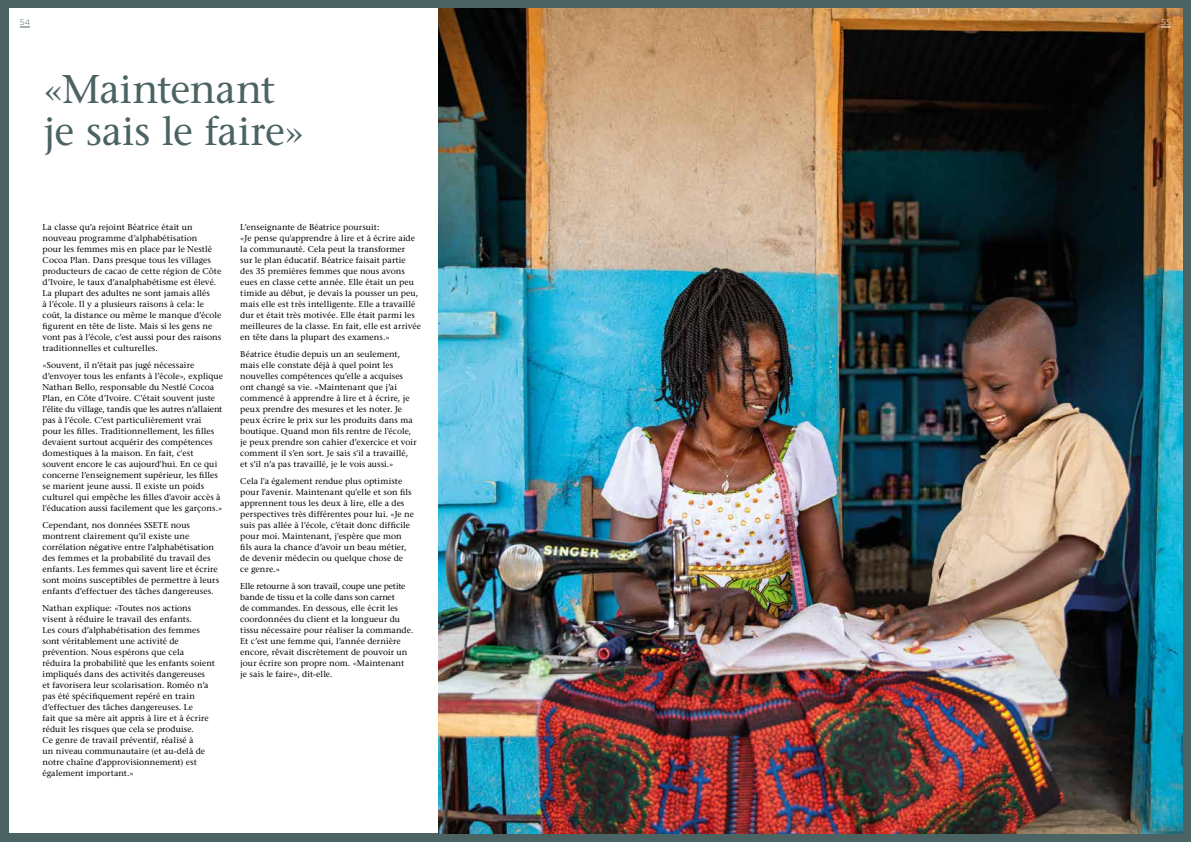
<style>
.page{position:relative;width:1191px;height:842px;background:#fff}
.page>*{position:absolute;margin:0;border:0;box-sizing:border-box;transform-origin:0 0}
.t1{font:500 40px/42px "Stone Serif Std";letter-spacing:-.015em;color:#4c6363}
.t2{font:500 8.5px/11px "Stone Serif Std";letter-spacing:.005em;color:#000}
.t3{font:300 8px "Gotham";color:#4c6363}
.t4{font:300 8px "Gotham";color:#fff}
</style>
<div class="page">
<div style="left:0;top:0;width:595px;height:842px;background:#4c6363"></div>
<svg style="left:595px;top:0;width:596px;height:842px;background:#516664"></svg>
<div style="left:9px;top:9px;width:586px;height:824px;background:#fff"></div>
<img style="left:438px;top:9px;width:744px;height:824px">
<p class="t3" style="left:20px;top:18px;width:12px">54</p>
<p class="t4" style="left:1161px;top:18px;width:11px">55</p>
<h1 class="t1" style="left:43px;top:68px;width:263px">«Maintenant je sais le faire»</h1>
<p class="t2" style="left:43px;top:222px;width:180px">La classe qu’a rejoint Béatrice était un nouveau programme d’alphabétisation<br>pour les femmes mis en place par le Nestlé Cocoa Plan. Dans presque tous les villages producteurs de cacao de cette région de Côte d’Ivoire, le taux d’analphabétisme est élevé.<br>La plupart des adultes ne sont jamais allés<br>à l’école. Il y a plusieurs raisons à cela: le coût, la distance ou même le manque d’école figurent en tête de liste. Mais si les gens ne vont pas à l’école, c’est aussi pour des raisons traditionnelles et culturelles.</p>
<p class="t2" style="left:43px;top:360px;width:182px">«Souvent, il n’était pas jugé nécessaire d’envoyer tous les enfants à l’école», explique Nathan Bello, responsable du Nestlé Cocoa Plan, en Côte d’Ivoire. C’était souvent juste l’élite du village, tandis que les autres n’allaient pas à l’école. C’est particulièrement vrai<br>pour les filles. Traditionnellement, les filles devaient surtout acquérir des compétences domestiques à la maison. En fait, c'est souvent encore le cas aujourd'hui. En ce qui concerne l’enseignement supérieur, les filles se marient jeune aussi. Il existe un poids culturel qui empêche les filles d'avoir accès à l'éducation aussi facilement que les garçons.»</p>
<p class="t2" style="left:43px;top:520px;width:178px">Cependant, nos données SSETE nous montrent clairement qu’il existe une corrélation négative entre l’alphabétisation des femmes et la probabilité du travail des enfants. Les femmes qui savent lire et écrire sont moins susceptibles de permettre à leurs enfants d’effectuer des tâches dangereuses.</p>
<p class="t2" style="left:43px;top:603px;width:174px">Nathan explique: «Toutes nos actions visent à réduire le travail des enfants.<br>Les cours d’alphabétisation des femmes sont véritablement une activité de prévention. Nous espérons que cela<br>réduira la probabilité que les enfants soient impliqués dans des activités dangereuses<br>et favorisera leur scolarisation. Roméo n’a pas été spécifiquement repéré en train d’effectuer des tâches dangereuses. Le<br>fait que sa mère ait appris à lire et à écrire réduit les risques que cela se produise.<br>Ce genre de travail préventif, réalisé à<br>un niveau communautaire (et au-delà de notre chaîne d'approvisionnement) est également important.»</p>
<p class="t2" style="left:240px;top:222px;width:182px">L’enseignante de Béatrice poursuit:<br>«Je pense qu'apprendre à lire et à écrire aide la communauté. Cela peut la transformer<br>sur le plan éducatif. Béatrice faisait partie<br>des 35 premières femmes que nous avons eues en classe cette année. Elle était un peu timide au début, je devais la pousser un peu, mais elle est très intelligente. Elle a travaillé dur et était très motivée. Elle était parmi les meilleures de la classe. En fait, elle est arrivée en tête dans la plupart des examens.»</p>
<p class="t2" style="left:240px;top:349px;width:178px">Béatrice étudie depuis un an seulement, mais elle constate déjà à quel point les nouvelles compétences qu’elle a acquises ont changé sa vie. «Maintenant que j’ai commencé à apprendre à lire et à écrire, je peux prendre des mesures et les noter. Je peux écrire le prix sur les produits dans ma boutique. Quand mon fils rentre de l'école, je peux prendre son cahier d’exercice et voir comment il s’en sort. Je sais s'il a travaillé, et s’il n’a pas travaillé, je le vois aussi.»</p>
<p class="t2" style="left:240px;top:476px;width:175px">Cela l'a également rendue plus optimiste pour l'avenir. Maintenant qu'elle et son fils apprennent tous les deux à lire, elle a des perspectives très différentes pour lui. «Je ne suis pas allée à l’école, c’était donc difficile pour moi. Maintenant, j'espère que mon fils aura la chance d’avoir un beau métier, de devenir médecin ou quelque chose de<br>ce genre.»</p>
<p class="t2" style="left:240px;top:581px;width:175px">Elle retourne à son travail, coupe une petite bande de tissu et la colle dans son carnet<br>de commandes. En dessous, elle écrit les coordonnées du client et la longueur du tissu nécessaire pour réaliser la commande.<br>Et c’est une femme qui, l’année dernière encore, rêvait discrètement de pouvoir un jour écrire son propre nom. «Maintenant<br>je sais le faire», dit-elle.</p>
</div>
